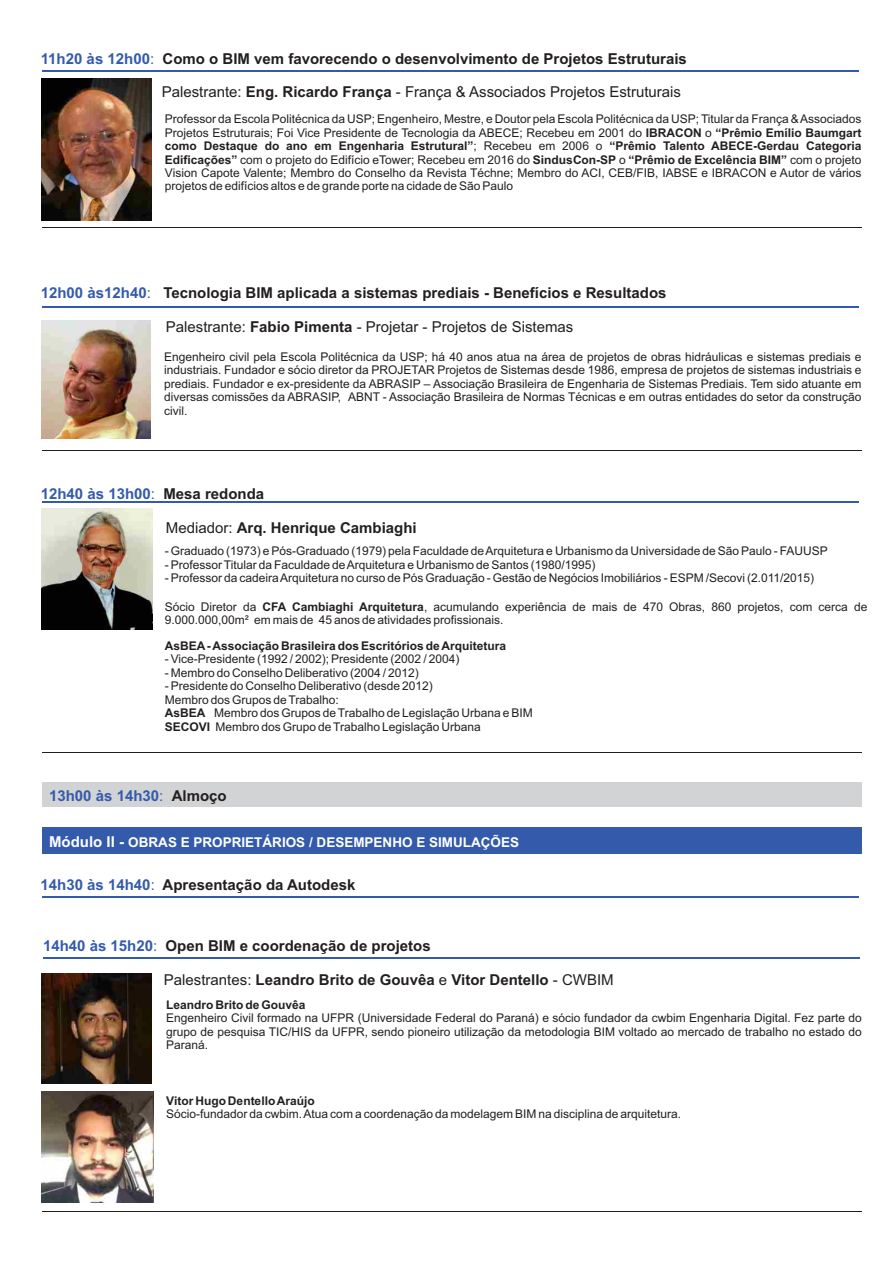
<style>
.page{position:relative;width:893px;height:1263px;background:#fff}
.page>*{position:absolute;margin:0;border:0;box-sizing:border-box;transform-origin:0 0}
.t1{font:700 15px "Arial";color:#231f20}
.t2{font:15px "Arial";color:#231f20}
.t3{font:700 15px "Arial";color:#345bab}
.t4{font:700 13.5px "Arial";color:#fff}
.t5{font:12px/13.4px "Arial";color:#231f20;text-align:justify}
.t6{font:700 12px "Arial";color:#231f20}
.s1{color:#345bab}
.s2{font-weight:400;color:#345bab}
.s3{font-weight:700}
.s4{font-weight:400}
.s5{color:#231f20}
.s6{font-size:15px}
</style>
<div class="page">
<hr style="left:42px;top:70px;width:816px;height:2px;background:#345bab">
<hr style="left:42px;top:501px;width:816px;height:2px;background:#345bab">
<hr style="left:42px;top:227px;width:819px;height:1px;background:#231f20">
<div style="left:42px;top:783px;width:819px;height:24px;background:#d1d3d4"></div>
<hr style="left:42px;top:306px;width:816px;height:2px;background:#345bab">
<img style="left:42px;top:321px;width:108px;height:118px">
<hr style="left:42px;top:450px;width:819px;height:1px;background:#231f20">
<hr style="left:42px;top:752px;width:819px;height:1px;background:#231f20">
<img style="left:42px;top:508px;width:111px;height:121px">
<img style="left:42px;top:79px;width:109px;height:141px">
<hr style="left:44px;top:957px;width:816px;height:2px;background:#345bab">
<hr style="left:42px;top:1211px;width:819px;height:1px;background:#231f20">
<img style="left:42px;top:974px;width:109px;height:109px">
<img style="left:42px;top:1091px;width:111px;height:111px">
<hr style="left:42px;top:896px;width:816px;height:2px;background:#345bab">
<div style="left:42px;top:828px;width:819px;height:26px;background:#345bab"></div>
<p class="t1" style="left:41px;top:53px;width:648px"><span class="s1">11h20 às 12h00</span><span class="s2">:</span> Como o BIM vem favorecendo o desenvolvimento de Projetos Estruturais</p>
<p class="t2" style="left:162px;top:86px;width:521px">Palestrante: <span class="s3">Eng. Ricardo França</span> - França &amp; Associados Projetos Estruturais</p>
<p class="t5" style="left:165px;top:114px;width:698px">Professor da Escola Politécnica da USP; Engenheiro, Mestre, e Doutor pela Escola Politécnica da USP; Titular da França &amp; Associados Projetos Estruturais; Foi Vice Presidente de Tecnologia da ABECE; Recebeu em 2001 do <span class="s3">IBRACON</span> o <span class="s3">“Prêmio Emílio Baumgart como Destaque do ano em Engenharia Estrutural”</span>; Recebeu em 2006 o <span class="s3">“Prêmio Talento ABECE-Gerdau Categoria Edificações”</span> com o projeto do Edifício eTower; Recebeu em 2016 do <span class="s3">SindusCon-SP</span> o <span class="s3">“Prêmio de Excelência BIM”</span> com o projeto Vision Capote Valente; Membro do Conselho da Revista Téchne; Membro do ACI, CEB/FIB, IABSE e IBRACON e Autor de vários projetos de edifícios altos e de grande porte na cidade de São Paulo</p>
<p class="t1" style="left:41px;top:287px;width:627px"><span class="s1">12h00 às12h40</span><span class="s2">:</span> Tecnologia BIM aplicada a sistemas prediais - Benefícios e Resultados</p>
<p class="t2" style="left:166px;top:321px;width:409px">Palestrante: <span class="s3">Fabio Pimenta</span> - Projetar - Projetos de Sistemas</p>
<p class="t5" style="left:164px;top:351px;width:699px">Engenheiro civil pela Escola Politécnica da USP; há 40 anos atua na área de projetos de obras hidráulicas e sistemas prediais e industriais. Fundador e sócio diretor da PROJETAR Projetos de Sistemas desde 1986, empresa de projetos de sistemas industriais e prediais. Fundador e ex-presidente da ABRASIP – Associação Brasileira de Engenharia de Sistemas Prediais. Tem sido atuante em diversas comissões da ABRASIP, ABNT - Associação Brasileira de Normas Técnicas e em outras entidades do setor da construção civil.</p>
<p class="t3" style="left:41px;top:488px;width:225px">12h40 às 13h00<span class="s4">:</span> <span class="s5">Mesa redonda</span></p>
<p class="t1" style="left:166px;top:522px;width:252px"><span class="s4">Mediador:</span> Arq. Henrique Cambiaghi</p>
<p class="t5" style="left:165px;top:546px;width:665px">- Graduado (1973) e Pós-Graduado (1979) pela Faculdade de Arquitetura e Urbanismo da Universidade de São Paulo - FAUUSP</p>
<p class="t5" style="left:165px;top:559px;width:432px">- Professor Titular da Faculdade de Arquitetura e Urbanismo de Santos (1980/1995)</p>
<p class="t5" style="left:165px;top:572px;width:651px">- Professor da cadeira Arquitetura no curso de Pós Graduação - Gestão de Negócios Imobiliários - ESPM /Secovi (2.011/2015)</p>
<p class="t5" style="left:165px;top:601px;width:704px">Sócio Diretor da <span class="s3">CFA Cambiaghi Arquitetura</span>, acumulando experiência de mais de 470 Obras, 860 projetos, com cerca de<br>9.000.000,00m² em mais de 45 anos de atividades profissionais.</p>
<p class="t6" style="left:165px;top:641px;width:343px">AsBEA- Associação Brasileira dos Escritórios de Arquitetura</p>
<p class="t5" style="left:165px;top:654px;width:296px">- Vice-Presidente (1992 / 2002); Presidente (2002 / 2004)</p>
<p class="t5" style="left:165px;top:667px;width:256px">- Membro do Conselho Deliberativo (2004 / 2012)</p>
<p class="t5" style="left:165px;top:680px;width:370px;text-align:left">- Presidente do Conselho Deliberativo (desde 2012)<br>Membro dos Grupos de Trabalho:<br><span class="s3">AsBEA</span> Membro dos Grupos de Trabalho de Legislação Urbana e BIM <span class="s3">SECOVI</span> Membro dos Grupo de Trabalho Legislação Urbana</p>
<p class="t3" style="left:49px;top:790px;width:179px">13h00 às 14h30<span class="s4">:</span> <span class="s5">Almoço</span></p>
<p class="t4" style="left:49px;top:837px;width:471px"><span class="s6">Módulo II -</span> OBRAS E PROPRIETÁRIOS / DESEMPENHO E SIMULAÇÕES</p>
<p class="t1" style="left:41px;top:879px;width:316px"><span class="s1">14h30 às 14h40</span><span class="s2">:</span> Apresentação da Autodesk</p>
<p class="t1" style="left:43px;top:940px;width:389px"><span class="s1">14h40 às 15h20</span><span class="s2">:</span> Open BIM e coordenação de projetos</p>
<p class="t1" style="left:164px;top:973px;width:451px"><span class="s4">Palestrantes:</span> Leandro Brito de Gouvêa <span class="s4">e</span> Vitor Dentello <span class="s4">- CWBIM</span></p>
<p class="t6" style="left:166px;top:1000px;width:141px">Leandro Brito de Gouvêa</p>
<p class="t5" style="left:166px;top:1013px;width:697px">Engenheiro Civil formado na UFPR (Universidade Federal do Paraná) e sócio fundador da cwbim Engenharia Digital. Fez parte do grupo de pesquisa TIC/HIS da UFPR, sendo pioneiro utilização da metodologia BIM voltado ao mercado de trabalho no estado do Paraná.</p>
<p class="t6" style="left:166px;top:1096px;width:150px">Vitor Hugo Dentello Araújo</p>
<p class="t5" style="left:166px;top:1108px;width:516px">Sócio-fundador da cwbim. Atua com a coordenação da modelagem BIM na disciplina de arquitetura.</p>
</div>
